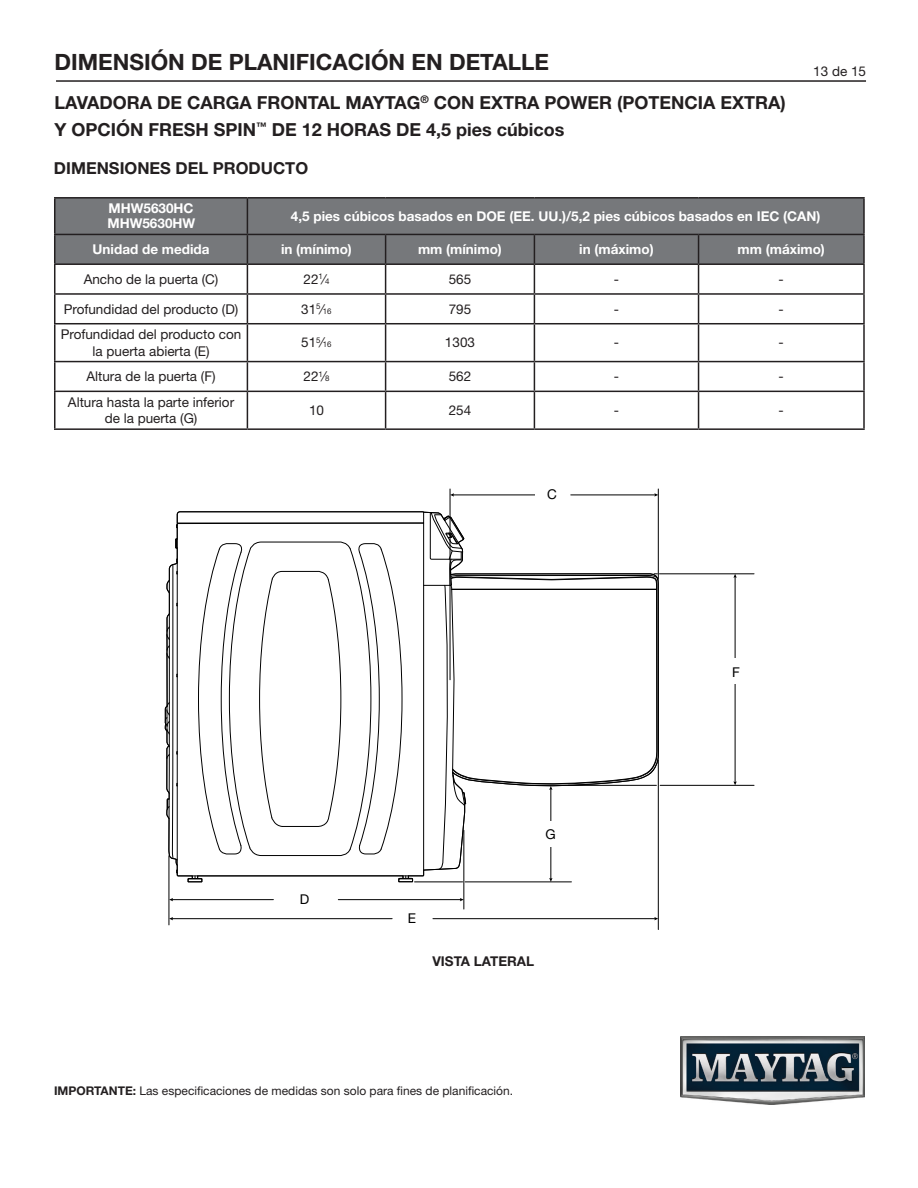
<style>
.page{position:relative;width:918px;height:1188px;background:#fff}
.page>*{position:absolute;margin:0;border:0;box-sizing:border-box;transform-origin:0 0}
.t1{font:700 22.5px "Helvetica Neue LT Std";color:#231f20}
.t2{font:700 18px/27px "Helvetica Neue LT Std";color:#231f20}
.t3{font:700 16.5px "Helvetica Neue LT Std";color:#231f20}
._2_Body{font:13.5px/16.2px "Helvetica Neue LT Std";color:#231f20;text-align:center}
._2_Body-2{font:700 13.5px/15px "Helvetica Neue LT Std";color:#fff}
.t4{font:700 13.5px "Helvetica Neue LT Std";color:#231f20}
.t5{font:13.5px "Helvetica Neue LT Std";color:#000}
.t6{font:12px "Helvetica Neue LT Std";color:#231f20}
.s1{font-size:7.8px}
.s2{font-weight:700}
</style>
<div class="page">
<hr style="left:56px;top:80px;width:810px;height:2px;background:#231f20">
<img style="left:681px;top:1037px;width:183px;height:68px">
<div style="left:55px;top:199px;width:808px;height:64px;background:#76787b"></div>
<hr style="left:863px;top:199px;width:2px;height:35px;background:#231f20">
<hr style="left:54px;top:197px;width:193px;height:2px;background:#231f20">
<hr style="left:54px;top:199px;width:1px;height:35px;background:#231f20">
<hr style="left:247px;top:197px;width:139px;height:2px;background:#231f20">
<hr style="left:386px;top:197px;width:148px;height:2px;background:#231f20">
<hr style="left:534px;top:197px;width:165px;height:2px;background:#231f20">
<hr style="left:699px;top:197px;width:166px;height:2px;background:#231f20">
<hr style="left:54px;top:234px;width:193px;height:1px;background:#231f20">
<hr style="left:247px;top:234px;width:139px;height:1px;background:#231f20">
<hr style="left:386px;top:234px;width:148px;height:1px;background:#231f20">
<hr style="left:534px;top:234px;width:165px;height:1px;background:#231f20">
<hr style="left:699px;top:234px;width:166px;height:1px;background:#231f20">
<hr style="left:863px;top:235px;width:2px;height:28px;background:#231f20">
<hr style="left:54px;top:263px;width:193px;height:2px;background:#231f20">
<hr style="left:247px;top:263px;width:139px;height:2px;background:#231f20">
<hr style="left:386px;top:263px;width:148px;height:2px;background:#231f20">
<hr style="left:534px;top:263px;width:165px;height:2px;background:#231f20">
<hr style="left:699px;top:263px;width:166px;height:2px;background:#231f20">
<hr style="left:863px;top:265px;width:2px;height:28px;background:#231f20">
<hr style="left:54px;top:293px;width:193px;height:2px;background:#231f20">
<svg style="left:54px;top:235px;width:1px;height:88px"></svg>
<hr style="left:247px;top:293px;width:139px;height:2px;background:#231f20">
<hr style="left:386px;top:293px;width:148px;height:2px;background:#231f20">
<hr style="left:534px;top:293px;width:165px;height:2px;background:#231f20">
<hr style="left:699px;top:293px;width:166px;height:2px;background:#231f20">
<hr style="left:863px;top:295px;width:2px;height:28px;background:#231f20">
<hr style="left:54px;top:323px;width:193px;height:1px;background:#231f20">
<hr style="left:54px;top:324px;width:1px;height:37px;background:#231f20">
<hr style="left:247px;top:323px;width:139px;height:1px;background:#231f20">
<hr style="left:386px;top:323px;width:148px;height:1px;background:#231f20">
<hr style="left:534px;top:323px;width:165px;height:1px;background:#231f20">
<hr style="left:699px;top:323px;width:166px;height:1px;background:#231f20">
<hr style="left:863px;top:324px;width:2px;height:37px;background:#231f20">
<hr style="left:54px;top:361px;width:193px;height:1px;background:#231f20">
<svg style="left:54px;top:362px;width:1px;height:29px"></svg>
<hr style="left:247px;top:361px;width:139px;height:1px;background:#231f20">
<hr style="left:386px;top:361px;width:148px;height:1px;background:#231f20">
<hr style="left:534px;top:361px;width:165px;height:1px;background:#231f20">
<hr style="left:699px;top:361px;width:166px;height:1px;background:#231f20">
<hr style="left:863px;top:362px;width:2px;height:29px;background:#231f20">
<hr style="left:534px;top:391px;width:165px;height:1px;background:#231f20">
<hr style="left:699px;top:391px;width:166px;height:1px;background:#231f20">
<hr style="left:863px;top:392px;width:2px;height:36px;background:#231f20">
<hr style="left:54px;top:391px;width:193px;height:1px;background:#231f20">
<hr style="left:54px;top:392px;width:1px;height:36px;background:#231f20">
<hr style="left:247px;top:391px;width:139px;height:1px;background:#231f20">
<hr style="left:386px;top:391px;width:148px;height:1px;background:#231f20">
<hr style="left:54px;top:428px;width:193px;height:2px;background:#231f20">
<hr style="left:247px;top:428px;width:139px;height:2px;background:#231f20">
<hr style="left:386px;top:428px;width:148px;height:2px;background:#231f20">
<hr style="left:534px;top:428px;width:165px;height:2px;background:#231f20">
<hr style="left:699px;top:428px;width:166px;height:2px;background:#231f20">
<svg style="left:698px;top:235px;width:1px;height:88px"></svg>
<hr style="left:698px;top:324px;width:1px;height:37px;background:#231f20">
<svg style="left:698px;top:362px;width:1px;height:29px"></svg>
<hr style="left:698px;top:392px;width:1px;height:36px;background:#231f20">
<hr style="left:534px;top:324px;width:1px;height:37px;background:#231f20">
<svg style="left:534px;top:362px;width:1px;height:29px"></svg>
<hr style="left:534px;top:392px;width:1px;height:36px;background:#231f20">
<hr style="left:385px;top:324px;width:1px;height:37px;background:#231f20">
<svg style="left:385px;top:362px;width:1px;height:29px"></svg>
<hr style="left:385px;top:392px;width:1px;height:36px;background:#231f20">
<hr style="left:247px;top:324px;width:1px;height:37px;background:#231f20">
<svg style="left:247px;top:362px;width:1px;height:29px"></svg>
<hr style="left:247px;top:392px;width:1px;height:36px;background:#231f20">
<svg style="left:247px;top:235px;width:1px;height:88px"></svg>
<svg style="left:385px;top:235px;width:1px;height:88px"></svg>
<svg style="left:534px;top:235px;width:1px;height:88px"></svg>
<hr style="left:247px;top:199px;width:1px;height:35px;background:#231f20">
<hr style="left:659px;top:574px;width:95px;height:1px;background:#000">
<hr style="left:660px;top:785px;width:94px;height:1px;background:#000">
<hr style="left:735px;top:577px;width:1px;height:89px;background:#000">
<svg style="left:733px;top:574px;width:4px;height:4px"></svg>
<hr style="left:735px;top:670px;width:1px;height:113px;background:#000">
<svg style="left:733px;top:781px;width:4px;height:4px"></svg>
<div style="left:719px;top:658px;width:32px;height:25px;background:#fff"></div>
<svg style="left:165px;top:488px;width:494px;height:442px"></svg>
<h1 class="t1" style="left:55px;top:48px;width:496px">DIMENSIÓN DE PLANIFICACIÓN EN DETALLE</h1>
<h2 class="t2" style="left:55px;top:89px;width:733px">LAVADORA DE CARGA FRONTAL MAYTAG<sup>®</sup> CON EXTRA POWER (POTENCIA EXTRA)<br>Y OPCIÓN FRESH SPIN<sup>™</sup> DE 12 HORAS DE 4,5 pies cúbicos</h2>
<p class="_2_Body" style="left:813px;top:63px;width:54px">13 de 15</p>
<p class="t3" style="left:54px;top:158px;width:256px">DIMENSIONES DEL PRODUCTO</p>
<p class="_2_Body-2" style="left:107px;top:201px;width:89px">MHW5630HC<br>MHW5630HW</p>
<p class="_2_Body-2" style="left:291px;top:208px;width:531px">4,5 pies cúbicos basados en DOE (EE. UU.)/5,2 pies cúbicos basados en IEC (CAN)</p>
<p class="_2_Body-2" style="left:93px;top:242px;width:118px">Unidad de medida</p>
<p class="_2_Body-2" style="left:281px;top:242px;width:72px">in (mínimo)</p>
<p class="_2_Body-2" style="left:418px;top:242px;width:85px">mm (mínimo)</p>
<p class="_2_Body-2" style="left:579px;top:242px;width:76px">in (máximo)</p>
<p class="_2_Body-2" style="left:738px;top:242px;width:89px">mm (máximo)</p>
<p class="_2_Body" style="left:84px;top:271px;width:136px">Ancho de la puerta (C)</p>
<p class="_2_Body" style="left:303px;top:271px;width:28px">22<sup>1</sup>∕<span class="s1">4</span></p>
<p class="_2_Body" style="left:449px;top:271px;width:24px">565</p>
<p class="_2_Body" style="left:614px;top:271px;width:7px">-</p>
<p class="_2_Body" style="left:779px;top:271px;width:7px">-</p>
<p class="_2_Body" style="left:64px;top:301px;width:176px">Profundidad del producto (D)</p>
<p class="_2_Body" style="left:301px;top:301px;width:32px">31<sup>5</sup>∕<span class="s1">16</span></p>
<p class="_2_Body" style="left:449px;top:301px;width:24px">795</p>
<p class="_2_Body" style="left:614px;top:301px;width:7px">-</p>
<p class="_2_Body" style="left:779px;top:301px;width:7px">-</p>
<p class="_2_Body" style="left:61px;top:326px;width:182px">Profundidad del producto con la puerta abierta (E)</p>
<p class="_2_Body" style="left:301px;top:334px;width:32px">51<sup>5</sup>∕<span class="s1">16</span></p>
<p class="_2_Body" style="left:445px;top:334px;width:32px">1303</p>
<p class="_2_Body" style="left:614px;top:334px;width:7px">-</p>
<p class="_2_Body" style="left:779px;top:334px;width:7px">-</p>
<p class="_2_Body" style="left:86px;top:368px;width:131px">Altura de la puerta (F)</p>
<p class="_2_Body" style="left:303px;top:368px;width:28px">22<sup>1</sup>∕<span class="s1">8</span></p>
<p class="_2_Body" style="left:449px;top:368px;width:24px">562</p>
<p class="_2_Body" style="left:614px;top:368px;width:7px">-</p>
<p class="_2_Body" style="left:779px;top:368px;width:7px">-</p>
<p class="_2_Body" style="left:68px;top:394px;width:168px">Altura hasta la parte inferior de la puerta (G)</p>
<p class="_2_Body" style="left:309px;top:402px;width:17px">10</p>
<p class="_2_Body" style="left:449px;top:402px;width:24px">254</p>
<p class="_2_Body" style="left:614px;top:402px;width:7px">-</p>
<p class="_2_Body" style="left:779px;top:402px;width:7px">-</p>
<p class="t5" style="left:547px;top:486px;width:11px">C</p>
<p class="t5" style="left:300px;top:891px;width:11px">D</p>
<p class="t5" style="left:546px;top:826px;width:12px">G</p>
<p class="t5" style="left:408px;top:910px;width:10px">E</p>
<p class="t4" style="left:432px;top:952px;width:103px">VISTA LATERAL</p>
<p class="t6" style="left:54px;top:1083px;width:461px"><span class="s2">IMPORTANTE:</span> Las especificaciones de medidas son solo para fines de planificación.</p>
<p class="t5" style="left:732px;top:664px;width:9px">F</p>
</div>
